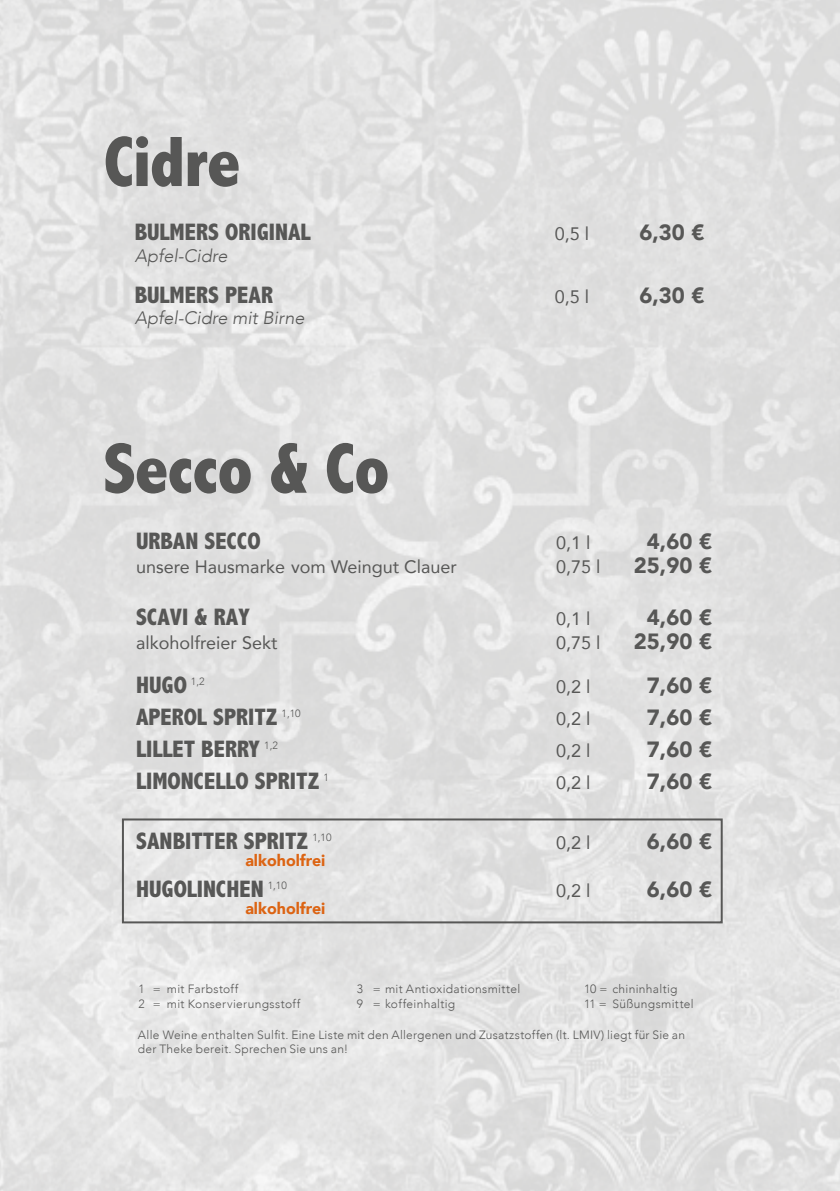
<style>
.page{position:relative;width:840px;height:1191px;background:#fff}
.page>*{position:absolute;margin:0;border:0;box-sizing:border-box;transform-origin:0 0}
.t1{font:800 condensed 72px "Abadi MT Pro";letter-spacing:-.02em;color:#575756}
.t2{font:800 condensed 24px "Abadi MT Pro";color:#575756}
.t3{font:900 22px "Avenir";color:#575756}
.t4{font:18px "Avenir";color:#575756}
.t5{font:italic 300 18px "Avenir";color:#575756}
.t6{font:900 16px "Avenir";color:#dc6413}
.t7{font:300 12px "Avenir";letter-spacing:.025em;color:#575756}
.t8{font:300 10.4px "Avenir";color:#575756}
</style>
<div class="page">
<div style="left:122px;top:818px;width:600px;height:105px;border:2px solid #575756"></div>
<p class="t1" style="left:104px;top:122px;width:138px">Cidre</p>
<p class="t2" style="left:135px;top:219px;width:177px">BULMERS ORIGINAL</p>
<p class="t4" style="left:554px;top:220px;width:36px">0,5 l</p>
<p class="t3" style="left:639px;top:214px;width:67px">6,30 €</p>
<p class="t5" style="left:135px;top:245px;width:94px">Apfel-Cidre</p>
<p class="t2" style="left:135px;top:281px;width:140px">BULMERS PEAR</p>
<p class="t4" style="left:554px;top:282px;width:36px">0,5 l</p>
<p class="t3" style="left:639px;top:276px;width:67px">6,30 €</p>
<p class="t5" style="left:135px;top:307px;width:171px">Apfel-Cidre mit Birne</p>
<p class="t1" style="left:103px;top:429px;width:287px">Secco &amp; Co</p>
<p class="t2" style="left:136px;top:527px;width:126px">URBAN SECCO</p>
<p class="t4" style="left:555px;top:528px;width:36px">0,1 l</p>
<p class="t3" style="left:646px;top:522px;width:67px">4,60 €</p>
<p class="t4" style="left:136px;top:552px;width:322px">unsere Hausmarke vom Weingut Clauer</p>
<p class="t4" style="left:555px;top:552px;width:46px">0,75 l</p>
<p class="t3" style="left:633px;top:546px;width:80px">25,90 €</p>
<p class="t2" style="left:136px;top:604px;width:115px">SCAVI &amp; RAY</p>
<p class="t4" style="left:555px;top:604px;width:36px">0,1 l</p>
<p class="t3" style="left:646px;top:599px;width:67px">4,60 €</p>
<p class="t4" style="left:136px;top:628px;width:143px">alkoholfreier Sekt</p>
<p class="t4" style="left:555px;top:628px;width:46px">0,75 l</p>
<p class="t3" style="left:633px;top:623px;width:80px">25,90 €</p>
<p class="t2" style="left:136px;top:672px;width:52px">HUGO</p>
<p class="t8" style="left:191px;top:675px;width:15px">1,2</p>
<p class="t4" style="left:555px;top:672px;width:36px">0,2 l</p>
<p class="t3" style="left:646px;top:667px;width:67px">7,60 €</p>
<p class="t2" style="left:136px;top:704px;width:143px">APEROL SPRITZ</p>
<p class="t8" style="left:281px;top:707px;width:21px">1,10</p>
<p class="t4" style="left:555px;top:704px;width:36px">0,2 l</p>
<p class="t3" style="left:646px;top:699px;width:67px">7,60 €</p>
<p class="t2" style="left:136px;top:736px;width:126px">LILLET BERRY</p>
<p class="t8" style="left:264px;top:739px;width:15px">1,2</p>
<p class="t4" style="left:555px;top:736px;width:36px">0,2 l</p>
<p class="t3" style="left:646px;top:731px;width:67px">7,60 €</p>
<p class="t2" style="left:136px;top:768px;width:185px">LIMONCELLO SPRITZ</p>
<p class="t8" style="left:323px;top:771px;width:7px">1</p>
<p class="t4" style="left:555px;top:768px;width:36px">0,2 l</p>
<p class="t3" style="left:646px;top:763px;width:67px">7,60 €</p>
<p class="t2" style="left:136px;top:828px;width:174px">SANBITTER SPRITZ</p>
<p class="t8" style="left:312px;top:831px;width:21px">1,10</p>
<p class="t4" style="left:555px;top:828px;width:36px">0,2 l</p>
<p class="t3" style="left:646px;top:823px;width:67px">6,60 €</p>
<p class="t2" style="left:136px;top:876px;width:129px">HUGOLINCHEN</p>
<p class="t8" style="left:267px;top:879px;width:21px">1,10</p>
<p class="t4" style="left:555px;top:876px;width:36px">0,2 l</p>
<p class="t3" style="left:646px;top:871px;width:67px">6,60 €</p>
<p class="t6" style="left:245px;top:847px;width:81px">alkoholfrei</p>
<p class="t6" style="left:245px;top:894px;width:81px">alkoholfrei</p>
<p class="t7" style="left:138px;top:982px;width:101px">1 = mit Farbstoff</p>
<p class="t7" style="left:138px;top:996px;width:163px">2 = mit Konservierungsstoff</p>
<p class="t7" style="left:583px;top:982px;width:95px">10 = chininhaltig</p>
<p class="t7" style="left:583px;top:996px;width:111px">11 = Süßungsmittel</p>
<p class="t7" style="left:356px;top:982px;width:165px">3 = mit Antioxidationsmittel</p>
<p class="t7" style="left:356px;top:996px;width:100px">9 = koffeinhaltig</p>
<p class="t7" style="left:138px;top:1027px;width:548px">Alle Weine enthalten Sulfit. Eine Liste mit den Allergenen und Zusatzstoffen (lt. LMIV) liegt für Sie an</p>
<p class="t7" style="left:138px;top:1042px;width:212px">der Theke bereit. Sprechen Sie uns an!</p>
</div>
